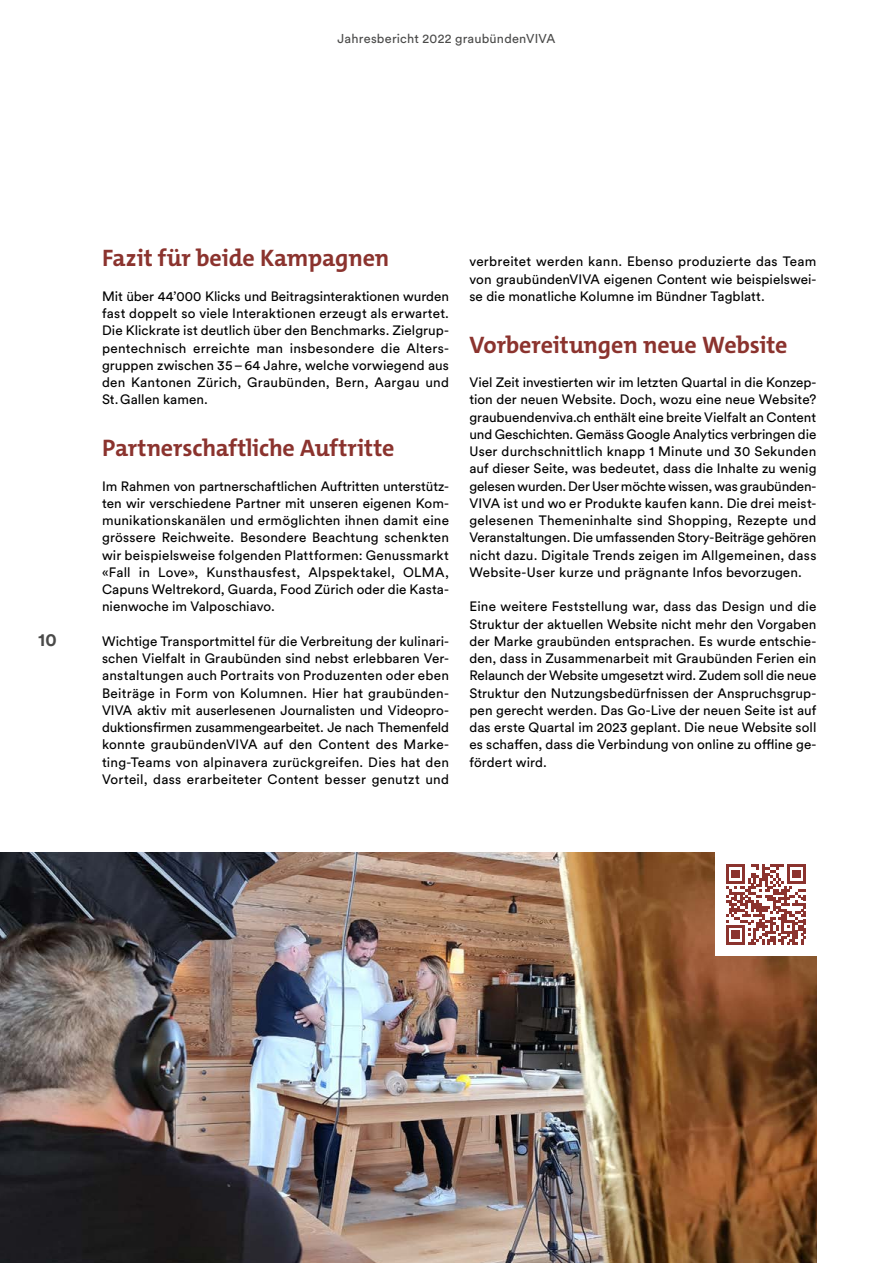
<style>
.page{position:relative;width:893px;height:1263px;background:#fff}
.page>*{position:absolute;margin:0;border:0;box-sizing:border-box;transform-origin:0 0}
.t1{font:700 24px "The Mix";letter-spacing:-.01em;color:#8b332e}
.t2{font:700 18px "Circular Std";color:#4a4a49}
.t3{font:13.5px/17.2px "Circular Std";letter-spacing:.01em;color:#000;text-align:justify}
.t4{font:12.75px "Circular Std";letter-spacing:.015em;color:#4a4a49}
</style>
<div class="page">
<img style="left:0;top:853px;width:816px;height:410px">
<div style="left:715px;top:852px;width:101px;height:104px;background:#fff"></div>
<svg style="left:726px;top:864px;width:80px;height:81px"></svg>
<p class="t4" style="left:338px;top:31px;width:219px">Jahresbericht 2022 graubündenVIVA</p>
<h2 class="t2" style="left:38px;top:628px;width:20px">10</h2>
<h1 class="t1" style="left:102px;top:243px;width:289px">Fazit für beide Kampagnen</h1>
<p class="t3" style="left:102px;top:287px;width:348px">Mit über 44’000 Klicks und Beitragsinteraktionen wurden fast doppelt so viele Interaktionen erzeugt als erwartet.<br>Die Klickrate ist deutlich über den Benchmarks. Zielgrup&shy;pentechnisch erreichte man insbesondere die Alters&shy;gruppen zwischen 35–64 Jahre, welche vorwiegend aus den Kantonen Zürich, Graubünden, Bern, Aargau und St.Gallen kamen.</p>
<h1 class="t1" style="left:102px;top:433px;width:294px">Partnerschaftliche Auftritte</h1>
<p class="t3" style="left:102px;top:477px;width:348px">Im Rahmen von partnerschaftlichen Auftritten unterstütz&shy;ten wir verschiedene Partner mit unseren eigenen Kom&shy;munikationskanälen und ermöglichten ihnen damit eine grössere Reichweite. Besondere Beachtung schenkten wir beispielsweise folgenden Plattformen: Genussmarkt «Fall in Love», Kunsthausfest, Alpspektakel, OLMA, Capuns Weltrekord, Guarda, Food Zürich oder die Kasta&shy;nienwoche im Valposchiavo.</p>
<p class="t3" style="left:102px;top:632px;width:348px">Wichtige Transportmittel für die Verbreitung der kulinari&shy;schen Vielfalt in Graubünden sind nebst erlebbaren Ver&shy;anstaltungen auch Portraits von Produzenten oder eben Beiträge in Form von Kolumnen. Hier hat graubünden-VIVA aktiv mit auserlesenen Journalisten und Videopro&shy;duktionsfirmen zusammengearbeitet. Je nach Themenfeld konnte graubündenVIVA auf den Content des Marke&shy;ting-Teams von alpinavera zurückgreifen. Dies hat den Vorteil, dass erarbeiteter Content besser genutzt und</p>
<p class="t3" style="left:469px;top:253px;width:348px">verbreitet werden kann. Ebenso produzierte das Team von graubündenVIVA eigenen Content wie beispielswei&shy;se die monatliche Kolumne im Bündner Tagblatt.</p>
<h1 class="t1" style="left:469px;top:329px;width:320px">Vorbereitungen neue Website</h1>
<p class="t3" style="left:469px;top:374px;width:348px">Viel Zeit investierten wir im letzten Quartal in die Konzep&shy;tion der neuen Website. Doch, wozu eine neue Website? graubuendenviva.ch enthält eine breite Vielfalt an Content und Geschichten. Gemäss Google Analytics verbringen die User durchschnittlich knapp 1 Minute und 30 Sekunden auf dieser Seite, was bedeutet, dass die Inhalte zu wenig gelesen wurden. Der User möchte wissen, was graubünden-VIVA ist und wo er Produkte kaufen kann. Die drei meist&shy;gelesenen Themeninhalte sind Shopping, Rezepte und Veranstaltungen. Die umfassenden Story-Beiträge gehören nicht dazu. Digitale Trends zeigen im Allgemeinen, dass Website-User kurze und prägnante Infos bevorzugen.</p>
<p class="t3" style="left:469px;top:598px;width:348px">Eine weitere Feststellung war, dass das Design und die Struktur der aktuellen Website nicht mehr den Vorgaben der Marke graubünden entsprachen. Es wurde entschie&shy;den, dass in Zusammenarbeit mit Graubünden Ferien ein Relaunch der Website umgesetzt wird. Zudem soll die neue Struktur den Nutzungsbedürfnissen der Anspruchsgrup&shy;pen gerecht werden. Das Go-Live der neuen Seite ist auf das erste Quartal im 2023 geplant. Die neue Website soll es schaffen, dass die Verbindung von online zu offline ge&shy;fördert wird.</p>
</div>
